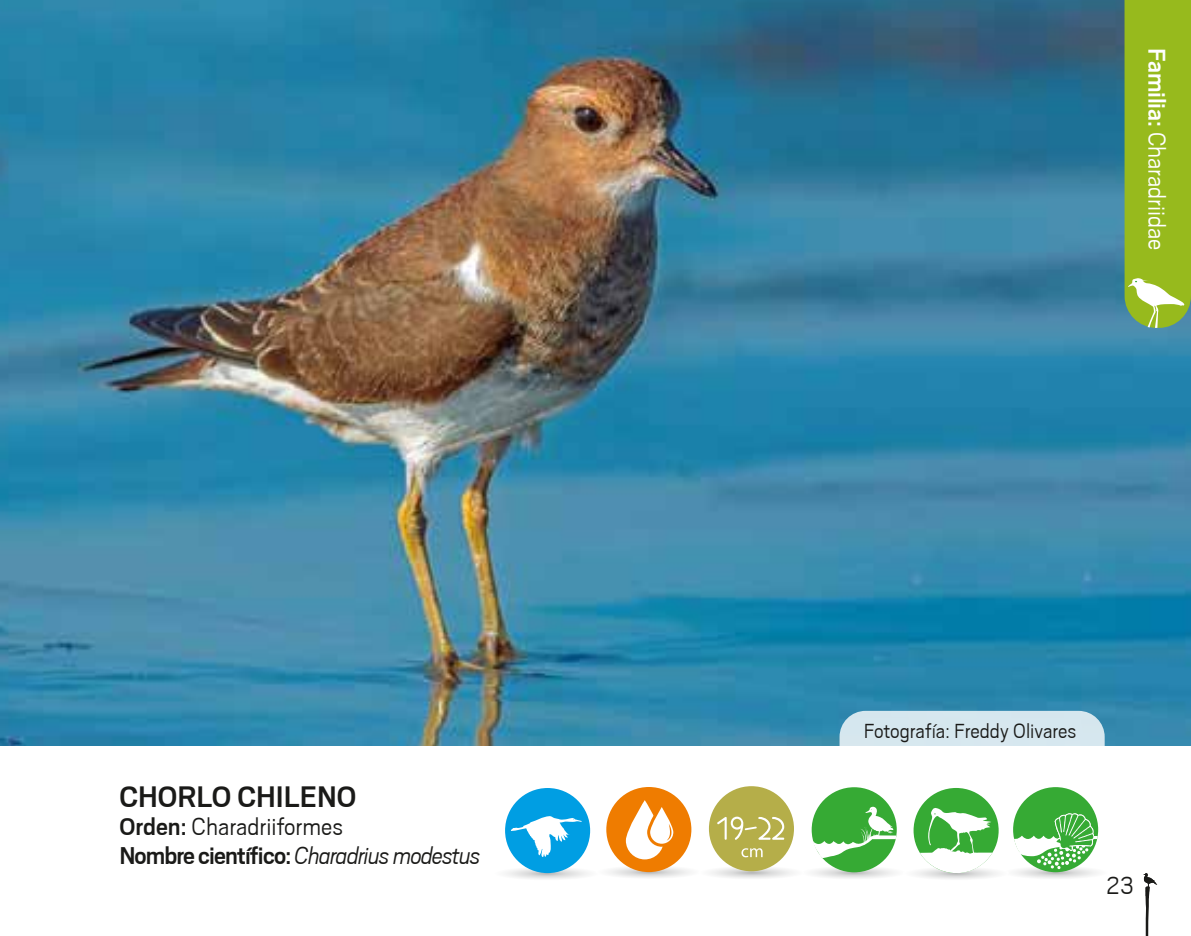
<style>
.page{position:relative;width:1191px;height:936px;background:#fff}
.page>*{position:absolute;margin:0;border:0;box-sizing:border-box;transform-origin:0 0}
.t1{font:700 33px "Scout";color:#1a1a18}
.t2{font:700 27px/28.5px "Scout";color:#1a1a18}
.t3{font:27px "Scout";letter-spacing:-.005em;color:#fff}
.t4{font:27px "Scout";color:#1a1a18}
.t5{font:22.5px "Scout";color:#1a1a18}
.s1{font-weight:400}
.s2{font-weight:400;font-style:italic}
.s3{font-weight:700}
</style>
<div class="page">
<img style="left:0;top:0;width:1191px;height:745px">
<div style="left:839px;top:710px;width:265px;height:36px;background:#d6e7ef"></div>
<svg style="left:1124px;top:0;width:67px;height:328px;background:#98ba29"></svg>
<svg style="left:1143px;top:873px;width:14px;height:62px"></svg>
<div style="left:505px;top:788px;width:85px;height:85px;background:#009ee3;border-radius:50%"></div>
<div style="left:606px;top:787px;width:85px;height:85px;background:#ef7c00;border-radius:50%"></div>
<svg style="left:626px;top:800px;width:37px;height:59px"></svg>
<div style="left:647px;top:802px;width:29px;height:44px;border:3px solid #ef7c00;border-radius:13px"></div>
<div style="left:1013px;top:787px;width:85px;height:85px;background:#36aa34;border-radius:50%"></div>
<div style="left:811px;top:787px;width:85px;height:85px;background:#36aa34;border-radius:50%"></div>
<div style="left:913px;top:787px;width:85px;height:86px;background:#36aa34;border-radius:50%"></div>
<div style="left:709px;top:786px;width:85px;height:85px;background:#b5ae49;border-radius:50%"></div>
<svg style="left:505px;top:806px;width:594px;height:73px"></svg>
<p class="t1" style="left:119px;top:780px;width:238px">CHORLO CHILENO</p>
<p class="t2" style="left:119px;top:813px;width:363px">Orden: <span class="s1">Charadriiformes<br></span>Nombre científico: <span class="s2">Charadrius modestus</span></p>
<p class="t3" style="left:1169px;top:48px;width:203px;rotate:90deg"><span class="s3">Familia:</span> Charadriidae</p>
<p class="t5" style="left:863px;top:719px;width:214px">Fotografía: Freddy Olivares</p>
<p class="t4" style="left:1106px;top:872px;width:29px">23</p>
</div>
